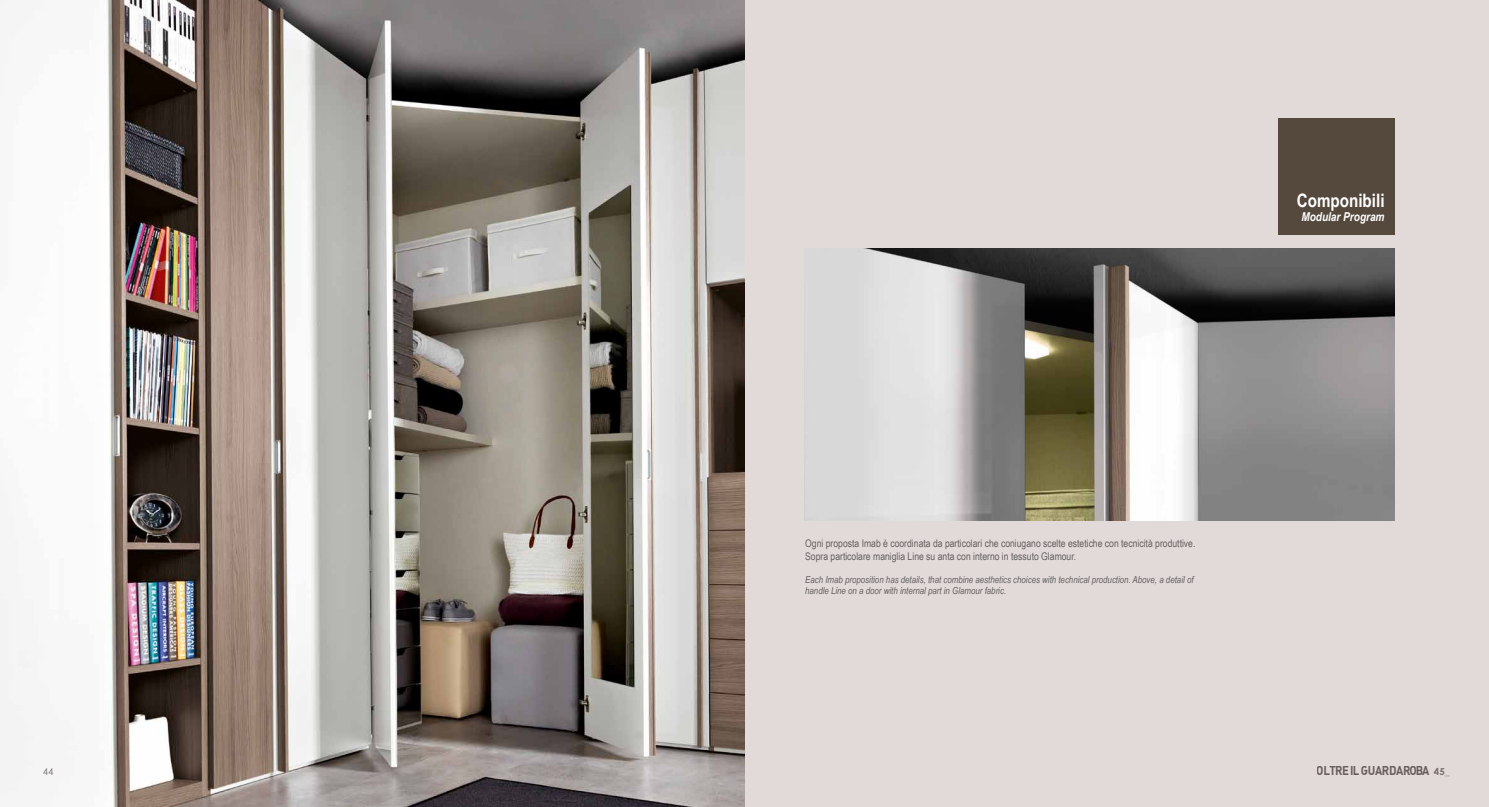
<style>
.page{position:relative;width:1489px;height:807px;background:#fff}
.page>*{position:absolute;margin:0;border:0;box-sizing:border-box;transform-origin:0 0}
.t1{font:700 18.46px "Arial Narrow";color:#fff}
.t2{font:700 12.78px "DIN Alternate";letter-spacing:-.06em;color:#766e6f;scale:.89 1}
.t3{font:italic 700 12.25px "Arial Narrow";color:#fff}
.t4{font:10.5px/12.6px "Arial Narrow";color:#626061}
.t5{font:italic 9.62px/11.5px "Arial Narrow";color:#626061}
.t6{font:700 9.62px "Century Gothic";color:#766e6f}
.t7{font:9.62px "Century Gothic";color:#766e6f}
.s1{font-weight:400}
</style>
<div class="page">
<div style="left:744px;top:0;width:744px;height:806px;background:#e2dad8"></div>
<img style="left:804px;top:248px;width:590px;height:272px">
<div style="left:1277px;top:118px;width:117px;height:116px;background:#55483d"></div>
<img style="left:0;top:0;width:744px;height:806px">
<h1 class="t1" style="left:1296px;top:186px;width:89px">Componibili</h1>
<p class="t3" style="left:1301px;top:208px;width:85px">Modular Program</p>
<p class="t4" style="left:805px;top:536px;width:392px">Ogni proposta Imab è coordinata da particolari che coniugano scelte estetiche con tecnicità produttive.<br>Sopra particolare maniglia Line su anta con interno in tessuto Glamour.</p>
<p class="t5" style="left:805px;top:573px;width:390px">Each Imab proposition has details, that combine aesthetics choices with technical production. Above, a detail of handle Line on a door with internal part in Glamour fabric.</p>
<p class="t2" style="left:1316px;top:761px;width:128px">OLTRE IL GUARDAROBA</p>
<p class="t7" style="left:43px;top:765px;width:12px">44</p>
<p class="t6" style="left:1433px;top:765px;width:17px">45<span class="s1">_</span></p>
</div>
